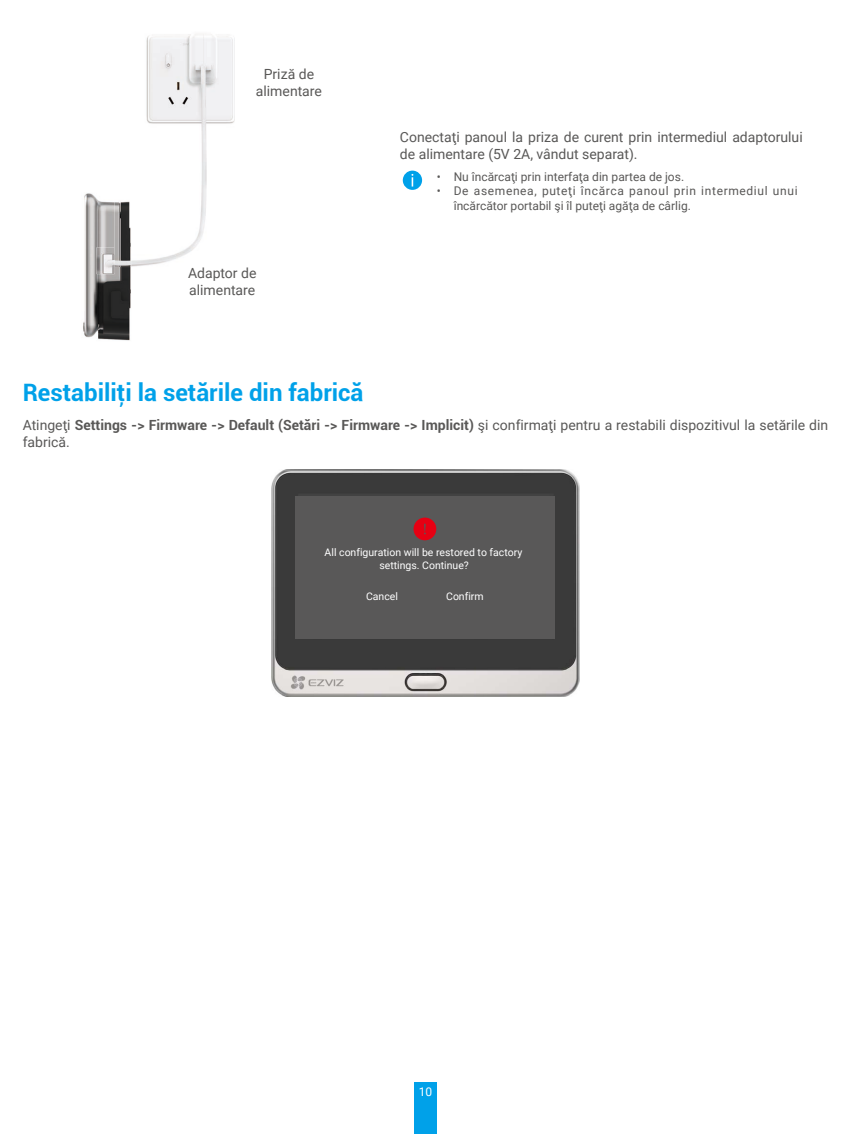
<style>
.page{position:relative;width:851px;height:1134px;background:#fff}
.page>*{position:absolute;margin:0;border:0;box-sizing:border-box;transform-origin:0 0}
.t1{font:700 24px "Roboto";color:#00a1e9}
.t2{font:14px/16.8px "Roboto";color:#595857}
.t3{font:12px/14.4px "Roboto";letter-spacing:.055em;color:#595857}
.t4{font:12px "Roboto";color:#595857}
.t5{font:12px "Roboto";color:#fff}
.t6{font:10.4px/12.6px "Roboto";color:#fff;text-align:center}
.s1{font-weight:700}
</style>
<div class="page">
<div style="left:414px;top:1083px;width:23px;height:51px;background:#00a1e9"></div>
<img style="left:83px;top:193px;width:48px;height:148px">
<img style="left:131px;top:34px;width:103px;height:233px">
<img style="left:114px;top:193px;width:17px;height:74px">
<img style="left:96px;top:247px;width:18px;height:27px">
<div style="left:403px;top:171px;width:19px;height:19px;background:#00a1e9;border-radius:50%"></div>
<svg style="left:411px;top:174px;width:2px;height:13px"></svg>
<img style="left:272px;top:469px;width:307px;height:228px">
<div style="left:295px;top:496px;width:259px;height:142px;background:#595858"></div>
<div style="left:413px;top:518px;width:23px;height:22px;background:#e60013;border-radius:50%"></div>
<svg style="left:424px;top:523px;width:2px;height:11px"></svg>
<p class="t2" style="left:256px;top:65px;width:68px;text-align:center">Priză de alimentare</p>
<p class="t2" style="left:188px;top:264px;width:70px">Adaptor de alimentare</p>
<p class="t2" style="left:400px;top:129px;width:404px">Conectaţi panoul la priza de curent prin intermediul adaptorului de alimentare (5V 2A, vândut separat).</p>
<p class="t4" style="left:436px;top:168px;width:249px">• Nu încărcaţi prin interfaţa din partea de jos.</p>
<p class="t3" style="left:453px;top:183px;width:345px;text-indent:-17px">• De asemenea, puteţi încărca panoul prin intermediul unui încărcător portabil şi îl puteţi agăţa de cârlig.</p>
<h1 class="t1" style="left:23px;top:376px;width:342px">Restabiliţi la setările din fabrică</h1>
<p class="t2" style="left:23px;top:416px;width:807px">Atingeţi <span class="s1">Settings -&gt; Firmware -&gt; Default (Setări -&gt; Firmware -&gt; Implicit)</span> şi confirmaţi pentru a restabili dispozitivul la setările din fabrică.</p>
<p class="t6" style="left:324px;top:546px;width:199px">All configuration will be restored to factory settings. Continue?</p>
<p class="t6" style="left:366px;top:589px;width:33px">Cancel</p>
<p class="t6" style="left:446px;top:589px;width:39px">Confirm</p>
<p class="t5" style="left:418px;top:1084px;width:15px">10</p>
</div>
